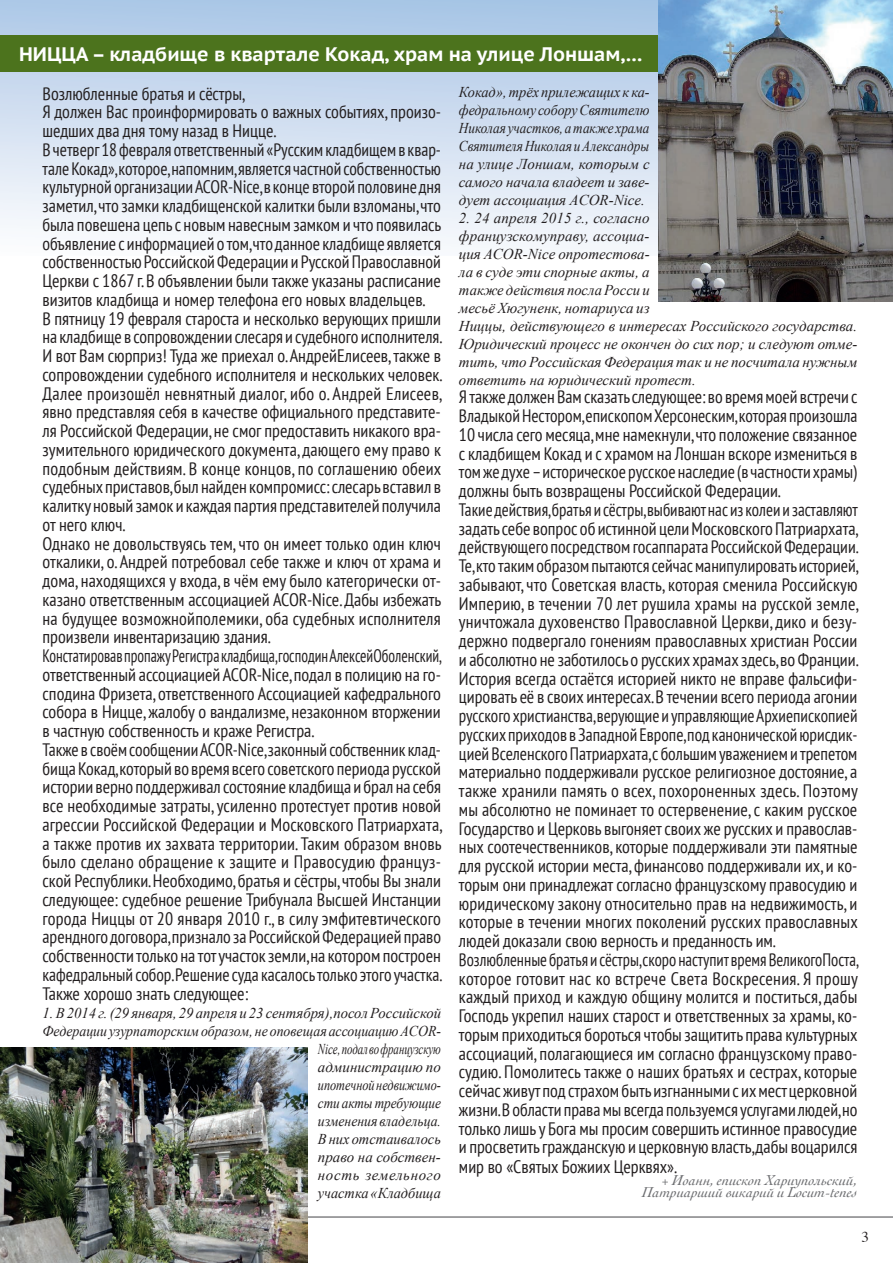
<style>
.page{position:relative;width:893px;height:1263px;background:#fff}
.page>*{position:absolute;margin:0;border:0;box-sizing:border-box;transform-origin:0 0}
.t1{font:700 19.5px "PT Sans Caption";color:#fff}
.t2{font:condensed 18px/18.8px "PT Sans";color:#231f20}
.t3{font:italic 15px/18px "Times New Roman";color:#231f20;text-align:right}
.t4{font:italic 15px/18px "Times New Roman";color:#231f20;text-align:justify;scale:.96 1}
.t5{font:italic 15px/12px "Cochin";color:#6c6d70;text-align:right}
.t6{font:15px "Times";color:#231f20}
</style>
<div class="page">
<svg style="left:0;top:0;width:658px;height:252px"></svg>
<hr style="left:0;top:1216px;width:893px;height:1px;background:#636366">
<img style="left:0;top:1047px;width:308px;height:216px">
<div style="left:0;top:35px;width:732px;height:37px;background:#4c731d"></div>
<img style="left:658px;top:0;width:235px;height:302px">
<p class="t1" style="left:19px;top:41px;width:625px">НИЦЦА – кладбище в квартале Кокад, храм на улице Лоншам,…</p>
<p class="t2" style="left:43px;top:83px;width:401px">Возлюбленные братья и сёстры,<br>Я должен Вас проинформировать о важных событиях, произо&shy;шедших два дня тому назад в Ницце.<br>В четверг 18 февраля ответственный «Русским кладбищем в квар&shy;тале Кокад»,которое,напомним,является частной собственностью культурной организации ACOR-Nice,в конце второй половине дня заметил, что замки кладбищенской калитки были взломаны, что была повешена цепь с новым навесным замком и что появилась объявление с информацией о том,что данное кладбище является собственностью Российской Федерации и Русской Православной Церкви с 1867 г. В объявлении были также указаны расписание визитов кладбища и номер телефона его новых владельцев.<br>В пятницу 19 февраля староста и несколько верующих пришли на кладбище в сопровождении слесаря и судебного исполнителя.<br>И вот Вам сюрприз! Туда же приехал о. АндрейЕлисеев, также в сопровождении судебного исполнителя и нескольких человек.<br>Далее произошёл невнятный диалог, ибо о. Андрей Елисеев, явно представляя себя в качестве официального представите&shy;ля Российской Федерации, не смог предоставить никакого вра&shy;зумительного юридического документа, дающего ему право к подобным действиям. В конце концов, по соглашению обеих судебных приставов, был найден компромисс: слесарь вставил в калитку новый замок и каждая партия представителей получила от него ключ.<br>Однако не довольствуясь тем, что он имеет только один ключ откалики, о. Андрей потребовал себе также и ключ от храма и дома, находящихся у входа, в чём ему было категорически от&shy;казано ответственным ассоциацией ACOR-Nice. Дабы избежать на будущее возможнойполемики, оба судебных исполнителя произвели инвентаризацию здания.<br>Констатировав пропажу Регистра кладбища,господин АлексейОболенский, ответственный ассоциацией ACOR-Nice, подал в полицию на го&shy;сподина Фризета, ответственного Ассоциацией кафедрального собора в Ницце, жалобу о вандализме, незаконном вторжении в частную собственность и краже Регистра.<br>Также в своём сообщении ACOR-Nice,законный собственник клад&shy;бища Кокад, который во время всего советского периода русской истории верно поддерживал состояние кладбища и брал на себя все необходимые затраты, усиленно протестует против новой агрессии Российской Федерации и Московского Патриархата, а также против их захвата территории. Таким образом вновь было сделано обращение к защите и Правосудию француз&shy;ской Республики. Необходимо, братья и сёстры, чтобы Вы знали следующее: судебное решение Трибунала Высшей Инстанции города Ниццы от 20 января 2010 г., в силу эмфитевтического арендного договора, признало за Российской Федерацией право собственности только на тот участок земли, на котором построен кафедральный собор.Решение суда касалось только этого участка.<br>Также хорошо знать следующее:</p>
<p class="t3" style="left:43px;top:1003px;width:400px">1. В 2014 г. (29 января, 29 апреля и 23 сентября),посол Российской<br>Федерации узурпаторским образом, не оповещая ассоциацию ACOR-<br>Nice, подал во французскую<br>администрацию по<br>ипотечной недвижимо-<br>сти акты требующие<br>изменения владельца.<br>В них отстаивалось<br>право на собствен-<br>ность земельного<br>участка «Кладбища</p>
<p class="t4" style="left:459px;top:82px;width:200px">Кокад», трёх прилежащих к ка&shy;федральному собору Святителю Николая участков, а также храма Святителя Николая и Александры на улице Лоншам, которым с самого начала владеет и заве&shy;дует ассоциация ACOR-Nice.</p>
<p class="t3" style="left:459px;top:208px;width:400px;text-align:left">2. 24 апреля 2015 г., согласно<br>французскомуправу, ассоциа-<br>ция ACOR-Nice опротестова-<br>ла в суде эти спорные акты, а<br>также действия посла Росси и<br>месьё Хюгуненк, нотариуса из<br>Ниццы, действующего в интересах Российского государства.<br>Юридический процесс не окончен до сих пор; и следуют отме&shy;тить, что Российская Федерация так и не посчитала нужным ответить на юридический протест.</p>
<p class="t2" style="left:459px;top:387px;width:401px">Я также должен Вам сказать следующее: во время моей встречи с Владыкой Нестором,епископом Херсонеским,которая произошла 10 числа сего месяца, мне намекнули, что положение связанное с кладбищем Кокад и с храмом на Лоншан вскоре измениться в том же духе – историческое русское наследие (в частности храмы) должны быть возвращены Российской Федерации.<br>Такие действия,братья и сёстры,выбивают нас из колеи и заставляют задать себе вопрос об истинной цели Московского Патриархата, действующего посредством госаппарата Российской Федерации.<br>Те,кто таким образом пытаются сейчас манипулировать историей, забывают, что Советская власть, которая сменила Российскую Империю, в течении 70 лет рушила храмы на русской земле, уничтожала духовенство Православной Церкви, дико и безу&shy;держно подвергало гонениям православных христиан России и абсолютно не заботилось о русских храмах здесь, во Франции.<br>История всегда остаётся историей никто не вправе фальсифи&shy;цировать её в своих интересах. В течении всего периода агонии русского христианства,верующие и управляющие Архиепископией русских приходов в Западной Европе,под канонической юрисдик&shy;цией Вселенского Патриархата,с большим уважением и трепетом материально поддерживали русское религиозное достояние, а также хранили память о всех, похороненных здесь. Поэтому мы абсолютно не поминает то остервенение, с каким русское Государство и Церковь выгоняет своих же русских и православ&shy;ных соотечественников, которые поддерживали эти памятные для русской истории места, финансово поддерживали их, и ко&shy;торым они принадлежат согласно французскому правосудию и юридическому закону относительно прав на недвижимость, и которые в течении многих поколений русских православных людей доказали свою верность и преданность им.<br>Возлюбленные братья и сёстры,скоро наступит время ВеликогоПоста, которое готовит нас ко встрече Света Воскресения. Я прошу каждый приход и каждую общину молится и поститься, дабы Господь укрепил наших старост и ответственных за храмы, ко&shy;торым приходиться бороться чтобы защитить права культурных ассоциаций, полагающиеся им согласно французскому право&shy;судию. Помолитесь также о наших братьях и сестрах, которые сейчас живут под страхом быть изгнанными с их мест церковной жизни. В области права мы всегда пользуемся услугами людей,но только лишь у Бога мы просим совершить истинное правосудие и просветить гражданскую и церковную власть,дабы воцарился мир во «Святых Божиих Церквях».</p>
<p class="t5" style="left:642px;top:1173px;width:217px">+ Иоанн, епископ Хариупольский,<br>Патриарший викарий и Locum-tenes</p>
<p class="t6" style="left:862px;top:1222px;width:9px">3</p>
</div>
